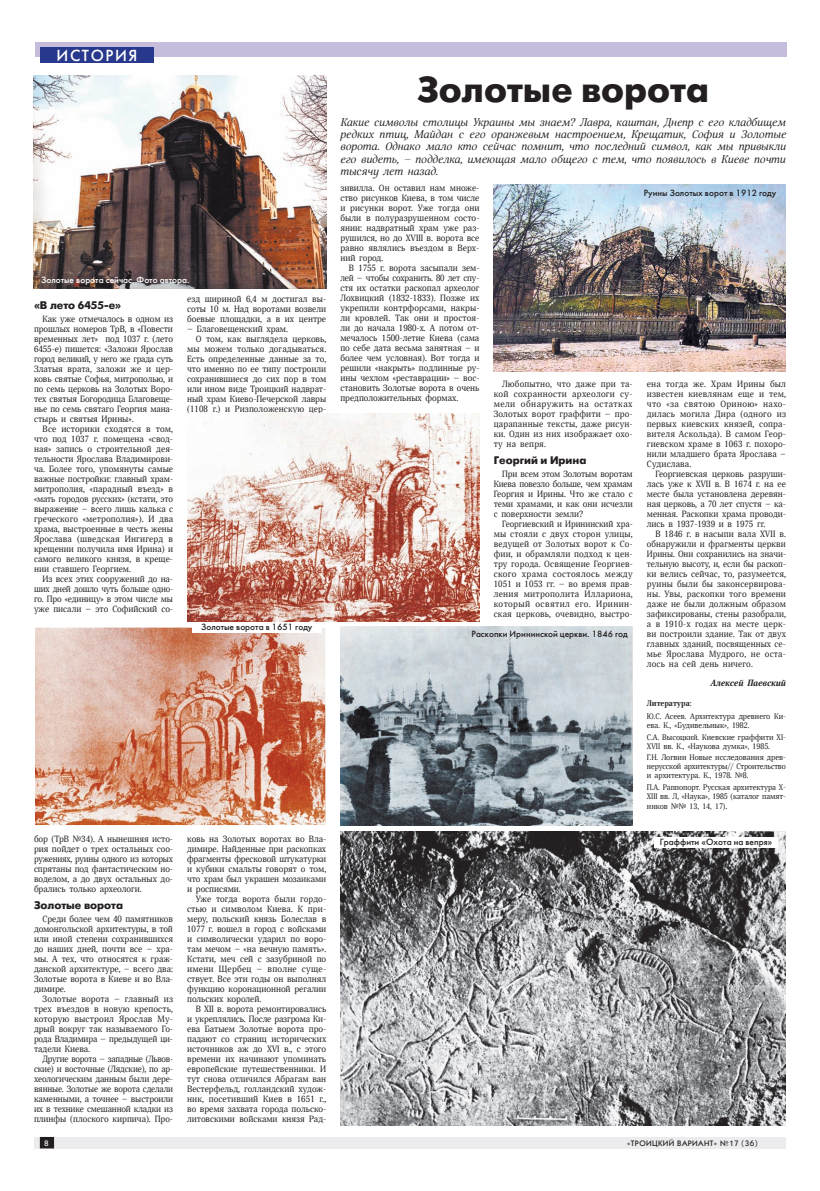
<style>
.page{position:relative;width:820px;height:1191px;background:#fff}
.page>*{position:absolute;margin:0;border:0;box-sizing:border-box;transform-origin:0 0}
.t1{font:700 36px "Futuris C";color:#231f20}
.t2{font:16px "Futuris C";color:#fff}
.t3{font:11px/12.2px "Margarita Newitalic";color:#231f20;text-align:justify}
.t4{font:700 11px "Futuris C";color:#231f20}
.t5{font:9px/10px "Margarita Newnormal";color:#231f20;text-align:justify}
.t6{font:9px "Futuris C";color:#231f20}
.t7{font:9px "Futuris C";color:#fff}
.t8{font:9px "Margarita Newbolditalic";color:#231f20}
.t9{font:8px/8.9px "Margarita Newnormal";color:#231f20}
.t10{font:500 8px "Kabel C";letter-spacing:.05em;color:#231f20}
.t11{font:8px "Margarita Newbold";color:#231f20}
.t12{font:500 8px "Kabel C";color:#fff}
.s1{font-size:9px}
</style>
<div class="page">
<div style="left:34px;top:1137px;width:751px;height:11px;background:#ececee"></div>
<div style="left:40px;top:1137px;width:14px;height:11px;background:#231f20"></div>
<div style="left:35px;top:43px;width:751px;height:14px;background:#c6bddc"></div>
<div style="left:40px;top:47px;width:114px;height:16px;background:#28388d"></div>
<img style="left:34px;top:76px;width:292px;height:212px">
<img style="left:187px;top:414px;width:292px;height:208px">
<img style="left:36px;top:628px;width:288px;height:196px">
<div style="left:33px;top:625px;width:294px;height:202px;border:2px solid #fff"></div>
<div style="left:192px;top:621px;width:129px;height:11px;background:#fff"></div>
<img style="left:493px;top:185px;width:292px;height:187px">
<img style="left:340px;top:831px;width:445px;height:294px">
<img style="left:340px;top:627px;width:292px;height:198px">
<div style="left:654px;top:837px;width:123px;height:10px;background:#fff"></div>
<h2 class="t2" style="left:57px;top:46px;width:47px">И СТОРИ</h2>
<h2 class="t2" style="left:128px;top:46px;width:10px">Я</h2>
<p class="t7" style="left:41px;top:274px;width:150px">Золотые ворота сейчас. Фото автора.</p>
<p class="t4" style="left:34px;top:299px;width:89px">«В лето 6455-е»</p>
<p class="t5" style="left:34px;top:314px;width:140px;text-indent:9px">Как уже отмечалось в одном из прошлых номеров ТрВ, в «Повести временных лет» под 1037 г. (лето 6455-е) пишется: «Заложи Ярослав город великий, у него же града суть Златыя врата, заложи же и цер&shy;ковь святые Софья, митрополью, и по семь церковь на Золотых Воро&shy;тех святыя Богородица Благовеще&shy;нье по семь святаго Георгия мана&shy;стырь и святыя Ирины».</p>
<p class="t5" style="left:34px;top:424px;width:140px;text-indent:9px">Все историки сходятся в том, что под 1037 г. помещена «свод&shy;ная» запись о строительной дея&shy;тельности Ярослава Владимирови&shy;ча. Более того, упомянуты самые важные постройки: главный храм&shy;митрополия, «парадный въезд» в «мать городов русских» (кстати, это выражение – всего лишь калька с греческого «метрополия»). И два храма, выстроенные в честь жены Ярослава (шведская Ингигерд в крещении получила имя Ирина) и самого великого князя, в креще&shy;нии ставшего Георгием.</p>
<p class="t5" style="left:34px;top:574px;width:140px;text-indent:9px">Из всех этих сооружений до на&shy;ших дней дошло чуть больше одно&shy;го. Про «единицу» в этом числе мы уже писали – это Софийский со-</p>
<p class="t5" style="left:187px;top:294px;width:140px">езд шириной 6,4 м достигал вы&shy;соты 10 м. Над воротами возвели боевые площадки, а в их центре</p>
<p class="t5" style="left:187px;top:324px;width:102px">– Благовещенский храм.</p>
<p class="t5" style="left:196px;top:334px;width:132px">О том, как выглядела церковь,</p>
<p class="t5" style="left:187px;top:344px;width:140px">мы можем только догадываться.</p>
<p class="t5" style="left:187px;top:354px;width:140px">Есть определенные данные за то,</p>
<p class="t5" style="left:187px;top:364px;width:140px">что именно по ее типу построили</p>
<p class="t5" style="left:187px;top:374px;width:140px">сохранившиеся до сих пор в том</p>
<p class="t5" style="left:187px;top:384px;width:140px">или ином виде Троицкий надврат-</p>
<p class="t5" style="left:187px;top:394px;width:140px">ный храм Киево-Печерской лавры</p>
<p class="t5" style="left:187px;top:404px;width:140px">(1108 г.) и Ризположенскую цер-</p>
<p class="t6" style="left:201px;top:621px;width:113px">Золотые ворота в 1651 году</p>
<p class="t5" style="left:34px;top:834px;width:140px">бор (ТрВ №34). А нынешняя исто&shy;рия пойдет о трех остальных соо&shy;ружениях, руины одного из которых спрятаны под фантастическим но&shy;воделом, а до двух остальныx до&shy;брались только археологи.</p>
<p class="t4" style="left:34px;top:899px;width:91px">Золотые ворота</p>
<p class="t5" style="left:34px;top:914px;width:140px;text-indent:9px">Среди более чем 40 памятников домонгольской архитектуры, в той или иной степени сохранившихся до наших дней, почти все – хра&shy;мы. А тех, что относятся к граж&shy;данской архитектуре, – всего два:<br>Золотые ворота в Киеве и во Вла&shy;димире.</p>
<p class="t5" style="left:34px;top:994px;width:140px;text-indent:9px">Золотые ворота – главный из трех въездов в новую крепость, которую выстроил Ярослав Му&shy;дрый вокруг так называемого Го&shy;рода Владимира – предыдущей ци&shy;тадели Киева.</p>
<p class="t5" style="left:34px;top:1054px;width:140px;text-indent:9px">Другие ворота – западные (Львов&shy;ские) и восточные (Лядские), по ар&shy;хеологическим данным были дере&shy;вянные. Золотые же ворота сделали каменными, а точнее – выстроили их в технике смешанной кладки из плинфы (плоского кирпича). Про-</p>
<p class="t5" style="left:187px;top:834px;width:140px">ковь на Золотых воротах во Вла&shy;димире. Найденные при раскопках фрагменты фресковой штукатурки и кубики смальты говорят о том, что храм был украшен мозаиками и росписями.</p>
<p class="t5" style="left:187px;top:894px;width:140px;text-indent:9px">Уже тогда ворота были гордо&shy;стью и символом Киева. К при&shy;меру, польский князь Болеслав в 1077 г. вошел в город с войсками и символически ударил по воро&shy;там мечом – «на вечную память».<br>Кстати, меч сей с зазубриной по имени Щербец – вполне суще&shy;ствует. Все эти годы он выполнял функцию коронационной регалии польских королей.</p>
<p class="t5" style="left:187px;top:1004px;width:140px;text-indent:9px">В XII в. ворота ремонтировались и укреплялись. После разгрома Ки&shy;ева Батыем Золотые ворота про&shy;падают со страниц исторических источников аж до XVI в., с этого времени их начинают упоминать европейские путешественники. И тут снова отличился Абрагам ван Вестерфельд, голландский худож&shy;ник, посетивший Киев в 1651 г., во время захвата города польско&shy;литовскими войсками князя Рад-</p>
<h1 class="t1" style="left:417px;top:70px;width:293px">Золотые ворота</h1>
<p class="t3" style="left:340px;top:117px;width:447px">Какие символы столицы Украины мы знаем? Лавра, каштан, Днепр с его кладбищем редких птиц, Майдан с его оранжевым настроением, Крещатик, София и Золотые ворота. Однако мало кто сейчас помнит, что последний символ, как мы привыкли его видеть, – подделка, имеющая мало общего с тем, что появилось в Киеве почти тысячу лет назад.</p>
<p class="t5" style="left:340px;top:183px;width:140px">зивилла. Он оставил нам множе&shy;ство рисунков Киева, в том числе и рисунки ворот. Уже тогда они были в полуразрушенном состо&shy;янии: надвратный храм уже раз&shy;рушился, но до XVIII в. ворота все равно являлись въездом в Верх&shy;ний город.</p>
<p class="t5" style="left:340px;top:263px;width:140px;text-indent:9px">В 1755 г. ворота засыпали зем&shy;лей – чтобы сохранить. 80 лет спу&shy;стя их остатки раскопал археолог Лохвицкий (1832-1833). Позже их укрепили контрфорсами, накры&shy;ли кровлей. Так они и простоя&shy;ли до начала 1980-х. А потом от&shy;мечалось 1500-летие Киева (сама по себе дата весьма занятная – и более чем условная). Вот тогда и решили «накрыть» подлинные ру&shy;ины чехлом «реставрации» – вос&shy;становить Золотые ворота в очень предположительных формах.</p>
<p class="t5" style="left:493px;top:379px;width:140px;text-indent:9px">Любопытно, что даже при та&shy;кой сохранности археологи су&shy;мели обнаружить на остатках Золотых ворот граффити – про&shy;царапанные тексты, даже рисун&shy;ки. Один из них изображает охо&shy;ту на вепря.</p>
<p class="t4" style="left:493px;top:453px;width:94px">Георгий и Ирина</p>
<p class="t5" style="left:493px;top:468px;width:140px;text-indent:9px">При всем этом Золотым воротам Киева повезло больше, чем храмам Георгия и Ирины. Что же стало с теми храмами, и как они исчезли с поверхности земли?</p>
<p class="t5" style="left:493px;top:518px;width:140px;text-indent:9px">Георгиевский и Ирининский хра&shy;мы стояли с двух сторон улицы, ведущей от Золотых ворот к Со&shy;фии, и обрамляли подход к цен&shy;тру города. Освящение Георгиев&shy;ского храма состоялось между 1051 и 1053 гг. – во время прав&shy;ления митрополита Иллариона, который освятил его. Иринин&shy;ская церковь, очевидно, выстро-</p>
<p class="t6" style="left:471px;top:628px;width:158px">Раскопки И рининской церкви. 1846 год</p>
<p class="t6" style="left:643px;top:187px;width:134px">Руины Золотых ворот в 1912 году</p>
<p class="t5" style="left:646px;top:379px;width:140px">ена тогда же. Храм Ирины был известен киевлянам еще и тем, что «за святою Ориною» нахо&shy;дилась могила Дира (одного из первых киевских князей, сопра&shy;вителя Аскольда). В самом Геор&shy;гиевском храме в 1063 г. похоро&shy;нили младшего брата Ярослава – Судислава.</p>
<p class="t5" style="left:646px;top:469px;width:140px;text-indent:9px">Георгиевская церковь разруши&shy;лась уже к XVII в. В 1674 г. на ее месте была установлена деревян&shy;ная церковь, а 70 лет спустя – ка&shy;менная. Раскопки храма проводи&shy;лись в 1937-1939 и в 1975 гг.</p>
<p class="t5" style="left:646px;top:529px;width:140px;text-indent:9px">В 1846 г. в насыпи вала XVII в. обнаружили и фрагменты церкви Ирины. Они сохранились на значи&shy;тельную высоту, и, если бы раскоп&shy;ки велись сейчас, то, разумеется, руины были бы законсервирова&shy;ны. Увы, раскопки того времени даже не были должным образом зафиксированы, стены разобрали, а в 1910-х годах на месте церк&shy;ви построили здание. Так от двух главных зданий, посвященных се&shy;мье Ярослава Мудрого, не оста&shy;лось на сей день ничего.</p>
<p class="t8" style="left:710px;top:677px;width:77px">Алексей Паевский</p>
<p class="t11" style="left:646px;top:698px;width:46px">Литература:</p>
<p class="t9" style="left:646px;top:712px;width:140px">Ю.С. Асеев. Архитектура древнего Ки&shy;ева. К., «Будивельнык», 1982.</p>
<p class="t9" style="left:646px;top:732px;width:140px">С.А. Высоцкий. Киевские граффити XI-<br>XVII вв. К., «Наукова думка», 1985.</p>
<p class="t9" style="left:646px;top:753px;width:140px;text-align:justify">Г.Н. Логвин Новые исследования древ&shy;нерусской архитектуры// Строительство и архитектура. К., 1978. №8.</p>
<p class="t9" style="left:646px;top:782px;width:140px">П.А. Раппопорт. Русская архитектура X-<br>XIII вв. Л, «Наука», 1985 (каталог памят-</p>
<p class="t9" style="left:646px;top:801px;width:82px">ников №№ 13, 14, 17)<span class="s1">.</span></p>
<p class="t6" style="left:659px;top:836px;width:114px">Граффити «Охота на вепря»</p>
<p class="t12" style="left:44px;top:1138px;width:6px">8</p>
<p class="t10" style="left:626px;top:1138px;width:132px">«ТРОИЦКИЙ ВАРИАНТ» №17 (36)</p>
</div>
